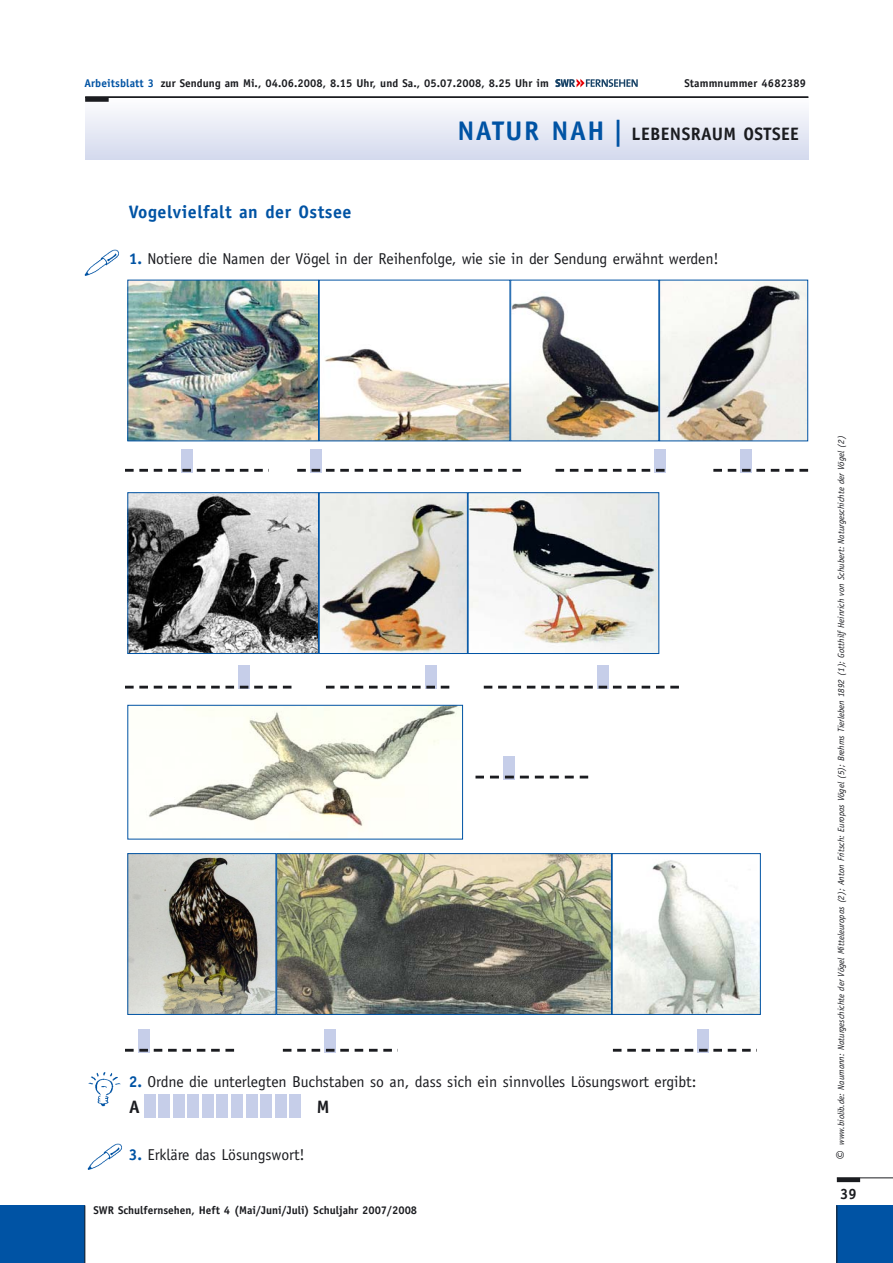
<style>
.page{position:relative;width:893px;height:1263px;background:#fff}
.page>*{position:absolute;margin:0;border:0;box-sizing:border-box;transform-origin:0 0}
.t1{font:700 18px "Officina Sans";letter-spacing:.02em;color:#1b1c20}
.t2{font:700 18px "Officina Sans";letter-spacing:.03em;color:#0053a4}
.t3{font:15.75px "Officina Sans";letter-spacing:-.005em;color:#1b1c20}
.t4{font:700 15px "Officina Sans";color:#1b1c20}
.t5{font:700 11.25px "Officina Sans";letter-spacing:.005em;color:#1b1c20}
.t6{font:italic 9px "Officina Sans";color:#1b1c20}
.s1{color:#0053a4}
.s2{font-size:27px;color:#0053a4}
.s3{font-weight:700;color:#0053a4}
.s4{font-size:16.5px}
</style>
<div class="page">
<div style="left:144px;top:1095px;width:11px;height:23px;background:#c6cee9"></div>
<div style="left:158px;top:1095px;width:12px;height:23px;background:#c6cee9"></div>
<div style="left:173px;top:1095px;width:12px;height:23px;background:#c6cee9"></div>
<div style="left:187px;top:1095px;width:12px;height:23px;background:#c6cee9"></div>
<div style="left:202px;top:1095px;width:12px;height:23px;background:#c6cee9"></div>
<div style="left:216px;top:1095px;width:12px;height:23px;background:#c6cee9"></div>
<div style="left:231px;top:1095px;width:12px;height:23px;background:#c6cee9"></div>
<div style="left:246px;top:1095px;width:11px;height:23px;background:#c6cee9"></div>
<div style="left:260px;top:1095px;width:12px;height:23px;background:#c6cee9"></div>
<div style="left:275px;top:1095px;width:11px;height:23px;background:#c6cee9"></div>
<div style="left:289px;top:1095px;width:12px;height:23px;background:#c6cee9"></div>
<div style="left:697px;top:1029px;width:12px;height:24px;background:#c6cee9"></div>
<div style="left:324px;top:1029px;width:12px;height:24px;background:#c6cee9"></div>
<div style="left:138px;top:1029px;width:12px;height:24px;background:#c6cee9"></div>
<div style="left:503px;top:756px;width:12px;height:24px;background:#c6cee9"></div>
<div style="left:597px;top:666px;width:12px;height:23px;background:#c6cee9"></div>
<div style="left:425px;top:666px;width:12px;height:23px;background:#c6cee9"></div>
<div style="left:238px;top:666px;width:12px;height:23px;background:#c6cee9"></div>
<div style="left:740px;top:449px;width:12px;height:24px;background:#c6cee9"></div>
<div style="left:654px;top:449px;width:12px;height:24px;background:#c6cee9"></div>
<div style="left:310px;top:449px;width:12px;height:24px;background:#c6cee9"></div>
<div style="left:181px;top:449px;width:12px;height:24px;background:#c6cee9"></div>
<div style="left:0;top:1205px;width:85px;height:58px;background:#0053a4"></div>
<div style="left:836px;top:1205px;width:56px;height:58px;background:#0053a4"></div>
<hr style="left:836px;top:1178px;width:24px;height:4px;background:#1b1c20">
<hr style="left:836px;top:1178px;width:56px;height:1px;background:#1b1c20">
<hr style="left:84px;top:1205px;width:1px;height:58px;background:#1b1c20">
<hr style="left:836px;top:1206px;width:1px;height:57px;background:#1b1c20">
<hr style="left:85px;top:155px;width:723px;height:4px;background:#d5dbee">
<hr style="left:85px;top:151px;width:723px;height:4px;background:#d8ddef">
<hr style="left:85px;top:147px;width:723px;height:4px;background:#dadff0">
<hr style="left:85px;top:143px;width:723px;height:4px;background:#dde1f1">
<hr style="left:85px;top:139px;width:723px;height:4px;background:#dfe3f2">
<hr style="left:85px;top:137px;width:723px;height:4px;background:#e1e5f3">
<hr style="left:85px;top:133px;width:723px;height:4px;background:#e3e7f4">
<hr style="left:85px;top:129px;width:723px;height:4px;background:#e1e5f3">
<hr style="left:85px;top:125px;width:723px;height:4px;background:#e5e8f5">
<hr style="left:85px;top:122px;width:723px;height:3px;background:#e8ebf6">
<hr style="left:85px;top:119px;width:723px;height:3px;background:#ebeef7">
<hr style="left:85px;top:116px;width:723px;height:3px;background:#eeeff8">
<hr style="left:85px;top:113px;width:723px;height:3px;background:#f0f2f9">
<hr style="left:85px;top:110px;width:723px;height:3px;background:#f3f4fa">
<hr style="left:85px;top:107px;width:723px;height:3px;background:#f6f6fb">
<hr style="left:85px;top:104px;width:723px;height:3px;background:#f8f9fc">
<hr style="left:85px;top:101px;width:723px;height:3px;background:#fbfbfd">
<div style="left:85px;top:97px;width:24px;height:5px;background:#1b1c20"></div>
<hr style="left:85px;top:97px;width:723px;height:1px;background:#1b1c20">
<img style="left:87px;top:1143px;width:35px;height:27px">
<img style="left:84px;top:249px;width:35px;height:27px">
<img style="left:88px;top:1072px;width:33px;height:35px">
<svg style="left:555px;top:79px;width:82px;height:8px"></svg>
<img style="left:129px;top:282px;width:188px;height:157px">
<div style="left:127px;top:280px;width:192px;height:161px;border:1px solid #0053a4"></div>
<img style="left:321px;top:348px;width:187px;height:91px">
<img style="left:512px;top:296px;width:145px;height:143px">
<img style="left:661px;top:282px;width:145px;height:157px">
<div style="left:659px;top:280px;width:149px;height:161px;border:1px solid #0053a4"></div>
<img style="left:129px;top:494px;width:188px;height:158px">
<div style="left:127px;top:492px;width:192px;height:162px;border:1px solid #0053a4"></div>
<img style="left:321px;top:494px;width:145px;height:158px">
<div style="left:319px;top:492px;width:149px;height:162px;border:1px solid #0053a4"></div>
<svg style="left:470px;top:494px;width:187px;height:158px"></svg>
<div style="left:468px;top:492px;width:191px;height:162px;border:1px solid #0053a4"></div>
<img style="left:148px;top:707px;width:313px;height:125px">
<div style="left:127px;top:705px;width:336px;height:134px;border:1px solid #0053a4"></div>
<img style="left:129px;top:855px;width:145px;height:158px">
<div style="left:127px;top:853px;width:149px;height:162px;border:1px solid #0053a4"></div>
<svg style="left:614px;top:860px;width:144px;height:153px"></svg>
<div style="left:612px;top:853px;width:148px;height:162px;border:1px solid #0053a4"></div>
<img style="left:278px;top:855px;width:332px;height:158px">
<div style="left:276px;top:853px;width:336px;height:162px;border:1px solid #0053a4"></div>
<svg style="left:125px;top:469px;width:683px;height:3px"></svg>
<svg style="left:125px;top:686px;width:554px;height:3px"></svg>
<svg style="left:125px;top:1049px;width:626px;height:3px"></svg>
<div style="left:269px;top:462px;width:27px;height:13px;background:#fff"></div>
<div style="left:526px;top:463px;width:27px;height:14px;background:#fff"></div>
<div style="left:670px;top:464px;width:37px;height:14px;background:#fff"></div>
<div style="left:297px;top:680px;width:25px;height:13px;background:#fff"></div>
<div style="left:455px;top:681px;width:24px;height:14px;background:#fff"></div>
<svg style="left:475px;top:776px;width:113px;height:3px"></svg>
<div style="left:239px;top:1042px;width:40px;height:14px;background:#fff"></div>
<div style="left:399px;top:1043px;width:209px;height:13px;background:#fff"></div>
<p class="t5" style="left:84px;top:79px;width:466px"><span class="s1">Arbeitsblatt 3</span> zur Sendung am Mi., 04.06.2008, 8.15 Uhr, und Sa., 05.07.2008, 8.25 Uhr im</p>
<p class="t5" style="left:684px;top:79px;width:123px">Stammnummer 4682389</p>
<p class="t1" style="left:457px;top:127px;width:343px"><span class="s2">NATUR NAH |</span> LEBENSRAUM OSTSEE</p>
<p class="t2" style="left:129px;top:205px;width:224px">Vogelvielfalt an der Ostsee</p>
<p class="t3" style="left:129px;top:252px;width:591px"><span class="s3">1.</span> Notiere die Namen der Vögel in der Reihenfolge, wie sie in der Sendung erwähnt werden!</p>
<p class="t3" style="left:129px;top:1075px;width:569px"><span class="s3">2.</span> Ordne die unterlegten Buchstaben so an, dass sich ein sinnvolles Lösungswort ergibt:</p>
<p class="t1" style="left:129px;top:1100px;width:12px">A</p>
<p class="t1" style="left:317px;top:1100px;width:14px">M</p>
<p class="t3" style="left:129px;top:1148px;width:178px"><span class="s3">3.</span> Erkläre das Lösungswort!</p>
<p class="t5" style="left:93px;top:1205px;width:325px">SWR Schulfernsehen, Heft 4 (Mai/Juni/Juli) Schuljahr 2007/2008</p>
<p class="t6" style="left:837px;top:1160px;width:726px;rotate:-90deg"><span class="s4">©</span> www.biolib.de: Naumann: Naturgeschichte der Vögel Mitteleuropas (2); Anton Fritsch: Europas Vögel (5); Brehms Tierleben 1892 (1); Gotthilf Heinrich von Schubert: Naturgeschichte der Vögel (2)</p>
<p class="t4" style="left:840px;top:1188px;width:18px">39</p>
</div>
